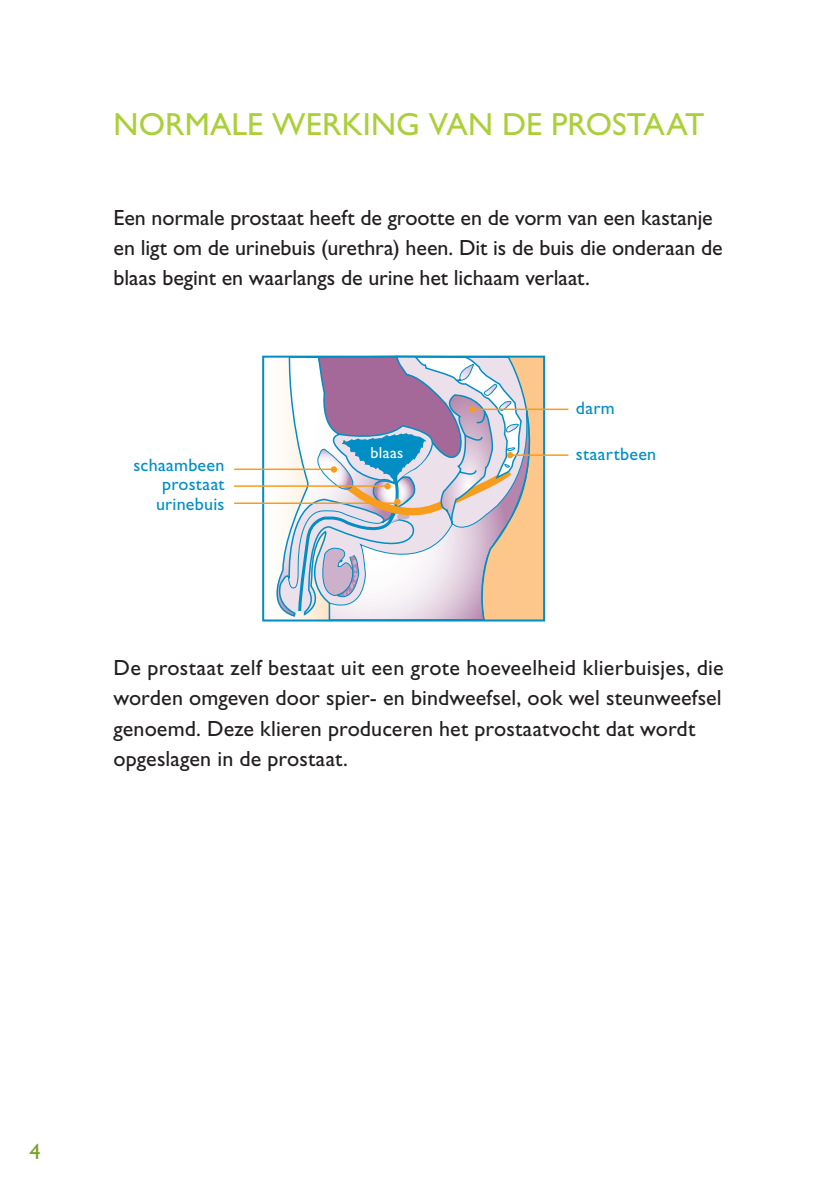
<style>
.page{position:relative;width:840px;height:1191px;background:#fff}
.page>*{position:absolute;margin:0;border:0;box-sizing:border-box;transform-origin:0 0}
.t1{font:32px "Gill Sans Std";letter-spacing:.005em;color:#abcf38}
.t2{font:22px/30px "Gill Sans Std";color:#231f20}
.t3{font:22px "Gill Sans Std";color:#78a22d}
.t4{font:18px/19.6px "Gill Sans Std";letter-spacing:.015em;color:#008ec4;text-align:right}
.t5{font:16px "Gill Sans Std";letter-spacing:.025em;color:#fff}
</style>
<div class="page">
<svg style="left:398px;top:355px;width:167px;height:267px"></svg>
<svg style="left:264px;top:616px;width:134px;height:6px"></svg>
<svg style="left:264px;top:355px;width:258px;height:261px"></svg>
<div style="left:468px;top:406px;width:7px;height:6px;border:2px solid #f89c1c;border-radius:50%"></div>
<div style="left:262px;top:356px;width:283px;height:265px;border:2px solid #008ec4"></div>
<hr style="left:472px;top:408px;width:96px;height:2px;background:#f89c1c">
<hr style="left:509px;top:454px;width:59px;height:2px;background:#f89c1c">
<hr style="left:234px;top:468px;width:99px;height:2px;background:#f89c1c">
<hr style="left:234px;top:502px;width:163px;height:2px;background:#f89c1c">
<hr style="left:234px;top:485px;width:153px;height:2px;background:#f89c1c">
<h1 class="t1" style="left:113px;top:106px;width:592px">NORMALE WERKING VAN DE PROSTAAT</h1>
<p class="t2" style="left:113px;top:203px;width:610px">Een normale prostaat heeft de grootte en de vorm van een kastanje en ligt om de urinebuis (urethra) heen. Dit is de buis die onderaan de blaas begint en waarlangs de urine het lichaam verlaat.</p>
<p class="t4" style="left:133px;top:455px;width:92px">schaambeen prostaat urinebuis</p>
<p class="t5" style="left:370px;top:443px;width:34px">blaas</p>
<p class="t4" style="left:575px;top:399px;width:40px">darm</p>
<p class="t4" style="left:575px;top:444px;width:82px">staartbeen</p>
<p class="t2" style="left:113px;top:653px;width:611px">De prostaat zelf bestaat uit een grote hoeveelheid klierbuisjes, die worden omgeven door spier- en bindweefsel, ook wel steunweefsel genoemd. Deze klieren produceren het prostaatvocht dat wordt opgeslagen in de prostaat.</p>
<p class="t3" style="left:29px;top:1138px;width:13px">4</p>
</div>
